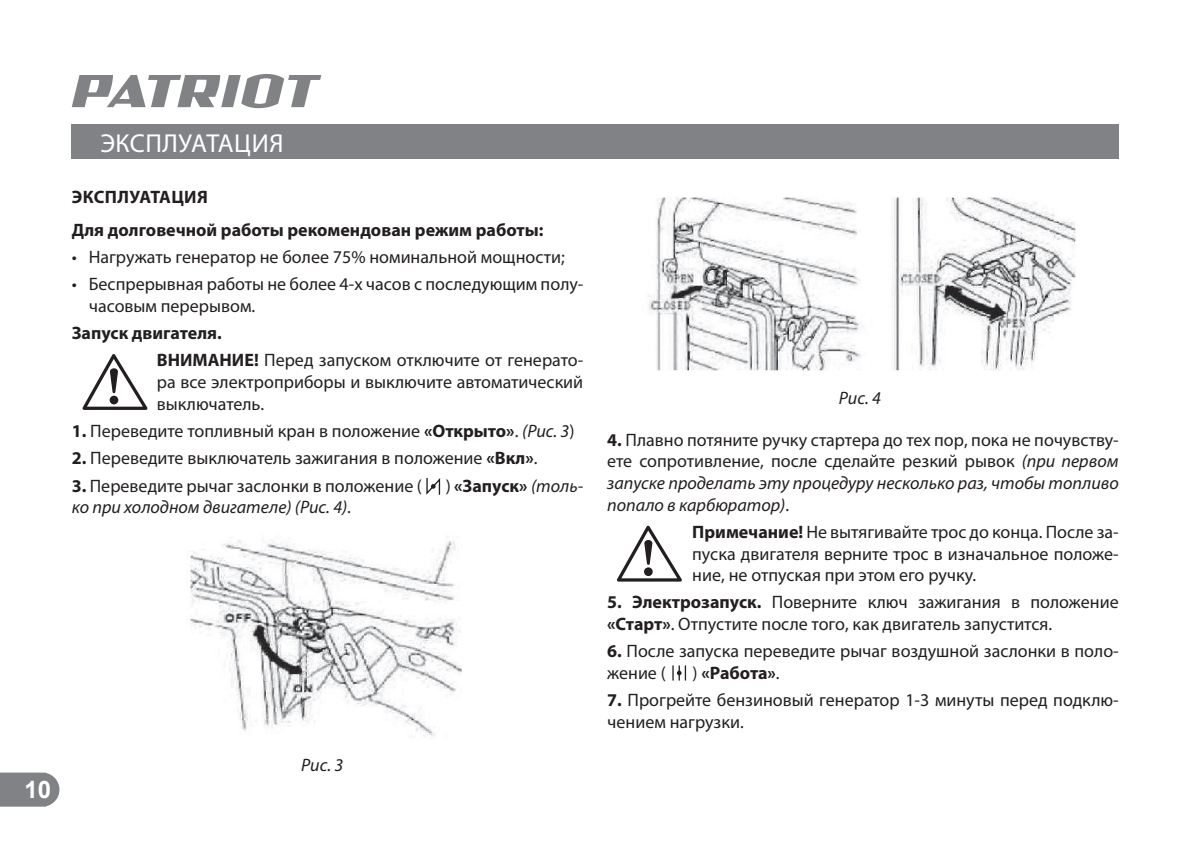
<style>
.page{position:relative;width:1193px;height:846px;background:#fff}
.page>*{position:absolute;margin:0;border:0;box-sizing:border-box;transform-origin:0 0}
.t1{font:26px "Myriad Pro";letter-spacing:.02em;color:#fff}
.t2{font:700 24px "Arial";color:#fff}
.t3{font:18px/21.6px "Myriad Pro";color:#231f20}
.t4{font:700 18px/33px "Myriad Pro";color:#231f20}
.t5{font:italic 18px "Myriad Pro";color:#231f20}
.s1{font-weight:700}
.s2{font-style:italic}
.s3{font-weight:400}
.s4{font-weight:400;font-style:italic}
.s5{font-style:normal}
</style>
<div class="page">
<svg style="left:0;top:772px;width:59px;height:34px"></svg>
<svg style="left:72px;top:74px;width:249px;height:34px"></svg>
<div style="left:72px;top:125px;width:1046px;height:34px;background:#808285"></div>
<img style="left:190px;top:538px;width:271px;height:199px">
<img style="left:647px;top:197px;width:429px;height:174px">
<svg style="left:426px;top:478px;width:15px;height:17px"></svg>
<svg style="left:672px;top:665px;width:14px;height:15px"></svg>
<svg style="left:82px;top:354px;width:66px;height:55px"></svg>
<svg style="left:617px;top:525px;width:65px;height:56px"></svg>
<h1 class="t1" style="left:100px;top:127px;width:185px">ЭКСПЛУАТАЦИЯ</h1>
<p class="t4" style="left:72px;top:180px;width:473px">ЭКСПЛУАТАЦИЯ<br>Для долговечной работы рекомендован режим работы:</p>
<p class="t3" style="left:72px;top:246px;width:494px">• Нагружать генератор не более 75% номинальной мощности;</p>
<p class="t3" style="left:89px;top:273px;width:496px;text-indent:-17px">• Беспрерывная работы не более 4-х часов с последующим полу&shy;часовым перерывом.</p>
<p class="t3" style="left:157px;top:319px;width:428px;line-height:27.2px;text-indent:-85px"><span class="s1">Запуск двигателя.<br>ВНИМАНИЕ!</span> Перед запуском отключите от генерато-</p>
<p class="t3" style="left:157px;top:371px;width:428px">ра все электроприборы и выключите автоматический выключатель.</p>
<p class="t3" style="left:72px;top:419px;width:504px"><span class="s1">1.</span> Переведите топливный кран в положение <span class="s1">«Открыто»</span>. <span class="s2">(Рис. 3</span>)</p>
<p class="t3" style="left:72px;top:447px;width:467px"><span class="s1">2.</span> Переведите выключатель зажигания в положение <span class="s1">«Вкл»</span>.</p>
<p class="t3" style="left:72px;top:474px;width:352px"><span class="s1">3.</span> Переведите рычаг заслонки в положение (</p>
<p class="t4" style="left:446px;top:469px;width:139px"><span class="s3">)</span> «Запуск» <span class="s4">(толь-</span></p>
<p class="t5" style="left:72px;top:496px;width:281px">ко при холодном двигателе) (Рис. 4)<span class="s5">.</span></p>
<h2 class="t2" style="left:24px;top:772px;width:28px">10</h2>
<p class="t5" style="left:301px;top:753px;width:44px">Рис. 3</p>
<p class="t5" style="left:838px;top:386px;width:44px">Рис. 4</p>
<p class="t3" style="left:607px;top:428px;width:513px;text-align:justify"><span class="s1">4.</span> Плавно потяните ручку стартера до тех пор, пока не почувству&shy;ете сопротивление, после сделайте резкий рывок <span class="s2">(при первом запуске проделать эту процедуру несколько раз, чтобы топливо попало в карбюратор)</span>.</p>
<p class="t3" style="left:692px;top:520px;width:428px;text-align:justify"><span class="s1">Примечание!</span> Не вытягивайте трос до конца. После за&shy;пуска двигателя верните трос в изначальное положе&shy;ние, не отпуская при этом его ручку.</p>
<p class="t3" style="left:607px;top:591px;width:513px"><span class="s1">5. Электрозапуск.</span> Поверните ключ зажигания в положение <span class="s1">«Старт»</span>. Отпустите после того, как двигатель запустится.</p>
<p class="t3" style="left:607px;top:640px;width:513px"><span class="s1">6.</span> После запуска переведите рычаг воздушной заслонки в поло&shy;жение (</p>
<p class="t4" style="left:692px;top:656px;width:88px"><span class="s3">)</span> «Работа»<span class="s3">.</span></p>
<p class="t3" style="left:607px;top:688px;width:513px"><span class="s1">7.</span> Прогрейте бензиновый генератор 1-3 минуты перед подклю&shy;чением нагрузки.</p>
</div>
